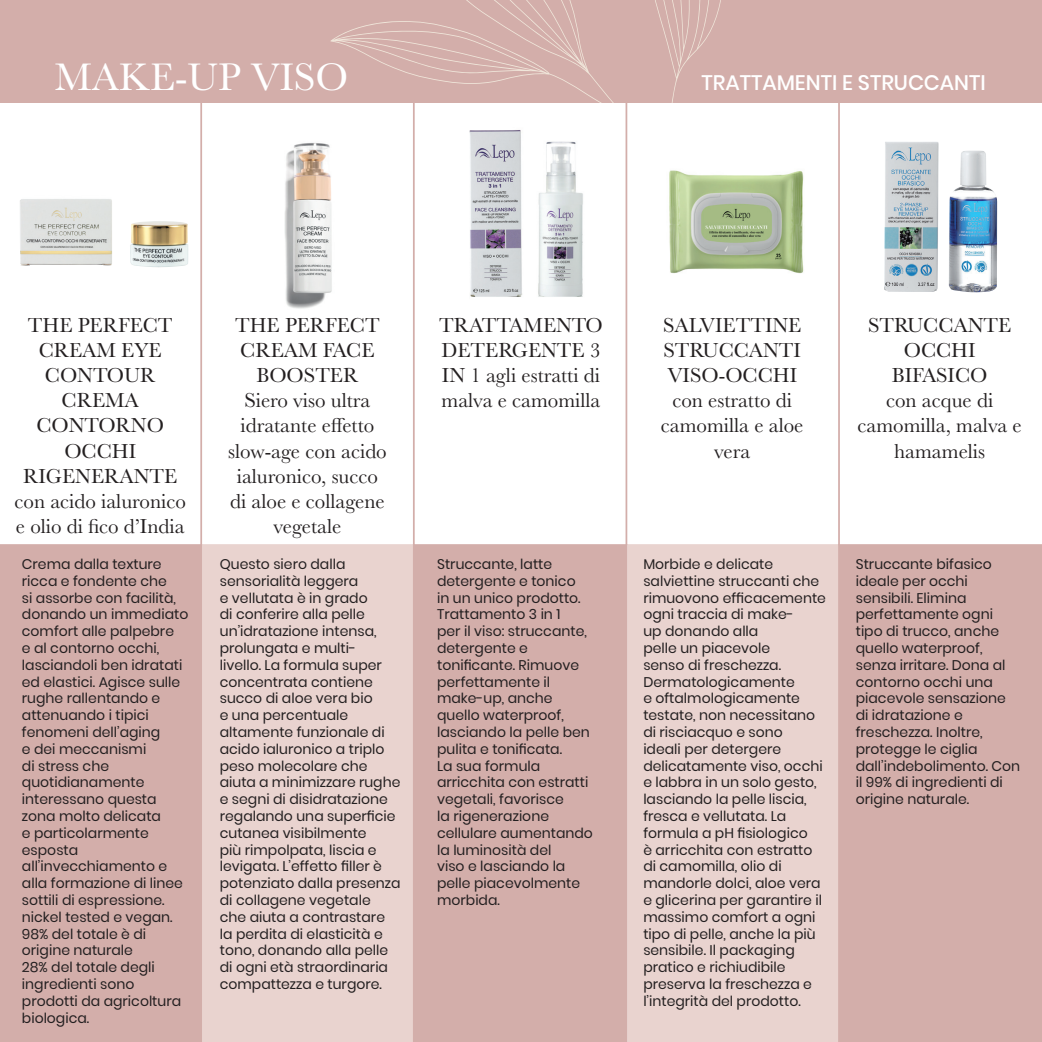
<style>
.page{position:relative;width:1042px;height:1042px;background:#fff}
.page>*{position:absolute;margin:0;border:0;box-sizing:border-box;transform-origin:0 0}
.t1{font:39.9px "Baskerville";color:#fff}
.t2{font:21px/25.2px "Baskerville";color:#231f20;text-align:center}
.t3{font:500 21px "Poppins";color:#fff}
.t4{font:14px/16.8px "Poppins";color:#231f20}
</style>
<div class="page">
<div style="left:627px;top:544px;width:211px;height:498px;background:#e9d3cf"></div>
<div style="left:202px;top:544px;width:211px;height:498px;background:#e9d3cf"></div>
<div style="left:0;top:544px;width:202px;height:498px;background:#d3aeaa"></div>
<div style="left:413px;top:544px;width:214px;height:498px;background:#d3aeaa"></div>
<div style="left:838px;top:544px;width:204px;height:498px;background:#d3aeaa"></div>
<hr style="left:200px;top:103px;width:2px;height:442px;background:#d3aeaa">
<hr style="left:413px;top:103px;width:2px;height:442px;background:#d3aeaa">
<hr style="left:625px;top:103px;width:2px;height:442px;background:#d3aeaa">
<hr style="left:838px;top:103px;width:2px;height:442px;background:#d3aeaa">
<img style="left:20px;top:199px;width:168px;height:68px">
<img style="left:284px;top:143px;width:48px;height:166px">
<img style="left:469px;top:130px;width:114px;height:167px">
<img style="left:669px;top:170px;width:135px;height:104px">
<img style="left:884px;top:142px;width:113px;height:150px">
<div style="left:0;top:0;width:1042px;height:103px;background:#d3aeaa"></div>
<svg style="left:330px;top:0;width:391px;height:103px"></svg>
<h1 class="t1" style="left:55px;top:52px;width:295px">MAKE-UP VISO</h1>
<h2 class="t3" style="left:701px;top:71px;width:286px">TRATTAMENTI E STRUCCANTI</h2>
<h2 class="t2" style="left:15px;top:312px;width:173px">THE PERFECT<br>CREAM EYE<br>CONTOUR<br>CREMA<br>CONTORNO<br>OCCHI<br>RIGENERANTE con acido ialuronico e olio di fico d’India</h2>
<h2 class="t2" style="left:661px;top:312px;width:144px">SALVIETTINE<br>STRUCCANTI<br>VISO-OCCHI con estratto di camomilla e aloe vera</h2>
<h2 class="t2" style="left:228px;top:312px;width:160px">THE PERFECT<br>CREAM FACE<br>BOOSTER<br>Siero viso ultra idratante effetto slow-age con acido ialuronico, succo di aloe e collagene vegetale</h2>
<p class="t4" style="left:220px;top:556px;width:182px">Questo siero dalla sensorialità leggera<br>e vellutata è in grado<br>di conferire alla pelle un’idratazione intensa, prolungata e multi&shy;livello. La formula super concentrata contiene succo di aloe vera bio<br>e una percentuale altamente funzionale di acido ialuronico a triplo peso molecolare che aiuta a minimizzare rughe e segni di disidratazione regalando una superficie cutanea visibilmente<br>più rimpolpata, liscia e levigata. L’effetto filler è potenziato dalla presenza di collagene vegetale che aiuta a contrastare la perdita di elasticità e tono, donando alla pelle di ogni età straordinaria compattezza e turgore.</p>
<p class="t4" style="left:437px;top:556px;width:157px">Struccante, latte detergente e tonico<br>in un unico prodotto.<br>Trattamento 3 in 1<br>per il viso: struccante, detergente e tonificante. Rimuove perfettamente il make-up, anche quello waterproof, lasciando la pelle ben pulita e tonificata.<br>La sua formula arricchita con estratti vegetali, favorisce<br>la rigenerazione cellulare aumentando la luminosità del<br>viso e lasciando la pelle piacevolmente morbida.</p>
<h2 class="t2" style="left:439px;top:312px;width:165px;text-align:left">TRATTAMENTO<br>DETERGENTE 3<br>IN 1 agli estratti di malva e camomilla</h2>
<h2 class="t2" style="left:857px;top:312px;width:166px">STRUCCANTE<br>OCCHI<br>BIFASICO<br>con acque di camomilla, malva e hamamelis</h2>
<p class="t4" style="left:856px;top:556px;width:166px">Struccante bifasico ideale per occhi sensibili. Elimina perfettamente ogni tipo di trucco, anche quello waterproof, senza irritare. Dona al contorno occhi una piacevole sensazione di idratazione e freschezza. Inoltre, protegge le ciglia dall’indebolimento. Con il 99% di ingredienti di origine naturale.</p>
<p class="t4" style="left:22px;top:556px;width:168px">Crema dalla texture ricca e fondente che<br>si assorbe con facilità, donando un immediato comfort alle palpebre<br>e al contorno occhi, lasciandoli ben idratati ed elastici. Agisce sulle rughe rallentando e attenuando i tipici fenomeni dell’aging<br>e dei meccanismi<br>di stress che quotidianamente interessano questa zona molto delicata<br>e particolarmente esposta all’invecchiamento e alla formazione di linee sottili di espressione. nickel tested e vegan.<br>98% del totale è di origine naturale<br>28% del totale degli ingredienti sono prodotti da agricoltura biologica.</p>
<p class="t4" style="left:643px;top:556px;width:184px">Morbide e delicate salviettine struccanti che rimuovono efficacemente ogni traccia di make-<br>up donando alla<br>pelle un piacevole<br>senso di freschezza.<br>Dermatologicamente<br>e oftalmologicamente testate, non necessitano di risciacquo e sono<br>ideali per detergere delicatamente viso, occhi e labbra in un solo gesto, lasciando la pelle liscia, fresca e vellutata. La formula a pH fisiologico<br>è arricchita con estratto di camomilla, olio di mandorle dolci, aloe vera e glicerina per garantire il massimo comfort a ogni tipo di pelle, anche la più sensibile. Il packaging pratico e richiudibile preserva la freschezza e l’integrità del prodotto.</p>
</div>
